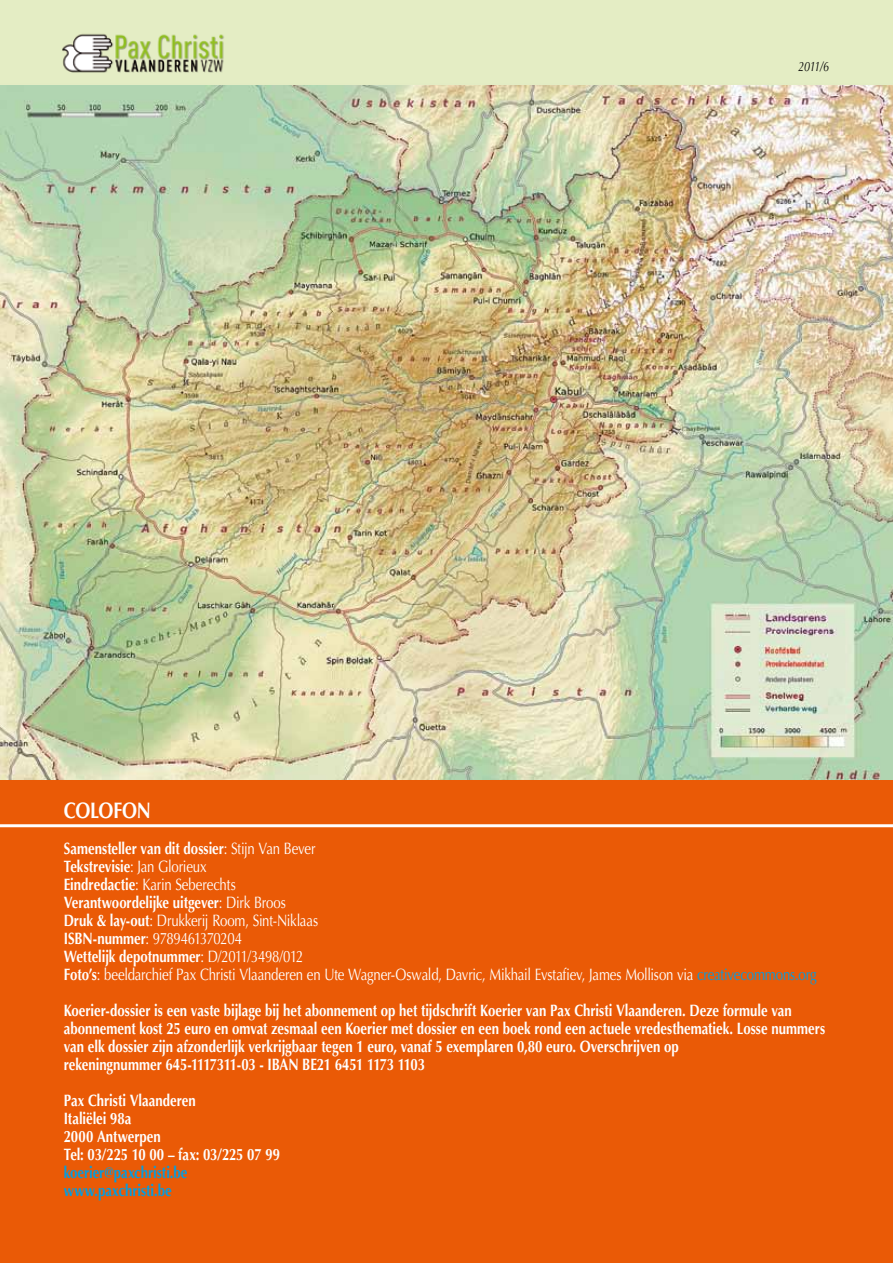
<style>
.page{position:relative;width:893px;height:1263px;background:#fff}
.page>*{position:absolute;margin:0;border:0;box-sizing:border-box;transform-origin:0 0}
.t1{font:700 22.5px "Optima LT Std";color:#fff;scale:.8 1}
.t2{font:700 16.5px/18px "Optima LT Std";letter-spacing:-.005em;color:#fff;scale:.8 1}
.t3{font:16.5px/18px "Optima LT Std";letter-spacing:-.015em;color:#fff;scale:.8 1}
.t4{font:700 16.5px/18px "Optima LT Std";color:#009ee3;scale:.8 1}
.t5{font:italic 13.5px "Optima LT Std";color:#000;scale:.8 1}
.s1{font-weight:700}
.s2{color:#009ee3}
</style>
<div class="page">
<img style="left:0;top:0;width:893px;height:780px">
<div style="left:0;top:1220px;width:893px;height:43px;background:#ea5a06"></div>
<div style="left:0;top:780px;width:893px;height:456px;background:#ea5a06"></div>
<hr style="left:0;top:824px;width:893px;height:3px;background:#fff">
<p class="t5" style="left:798px;top:58px;width:40px">2011/6</p>
<h1 class="t1" style="left:64px;top:797px;width:17px">COLOFON</h1>
<p class="t3" style="left:64px;top:839px;width:943px"><span class="s1">Samensteller van dit dossier</span>: Stijn Van Bever<br><span class="s1">Tekstrevisie</span>: Jan Glorieux<br><span class="s1">Eindredactie</span>: Karin Seberechts<br><span class="s1">Verantwoordelijke uitgever</span>: Dirk Broos<br><span class="s1">Druk &amp; lay-out</span>: Drukkerij Room, Sint-Niklaas<br><span class="s1">ISBN-nummer</span>: 9789461370204<br><span class="s1">Wettelijk depotnummer</span>: D/2011/3498/012<br><span class="s1">Foto’s</span>: beeldarchief Pax Christi Vlaanderen en Ute Wagner-Oswald, Davric, Mikhail Evstafiev, James Mollison via <span class="s2">creativecommons.org</span></p>
<p class="t2" style="left:64px;top:1001px;width:953px">Koerier-dossier is een vaste bijlage bij het abonnement op het tijdschrift Koerier van Pax Christi Vlaanderen. Deze formule van abonnement kost 25 euro en omvat zesmaal een Koerier met dossier en een boek rond een actuele vredesthematiek. Losse nummers van elk dossier zijn afzonderlijk verkrijgbaar tegen 1 euro, vanaf 5 exemplaren 0,80 euro. Overschrijven op<br>rekeningnummer 645-1117311-03 - IBAN BE21 6451 1173 1103</p>
<p class="t2" style="left:64px;top:1091px;width:272px">Pax Christi Vlaanderen<br>Italiëlei 98a<br>2000 Antwerpen<br>Tel: 03/225 10 00 – fax: 03/225 07 99</p>
<p class="t4" style="left:64px;top:1163px;width:156px">koerier@paxchristi.be www.paxchristi.be</p>
</div>
